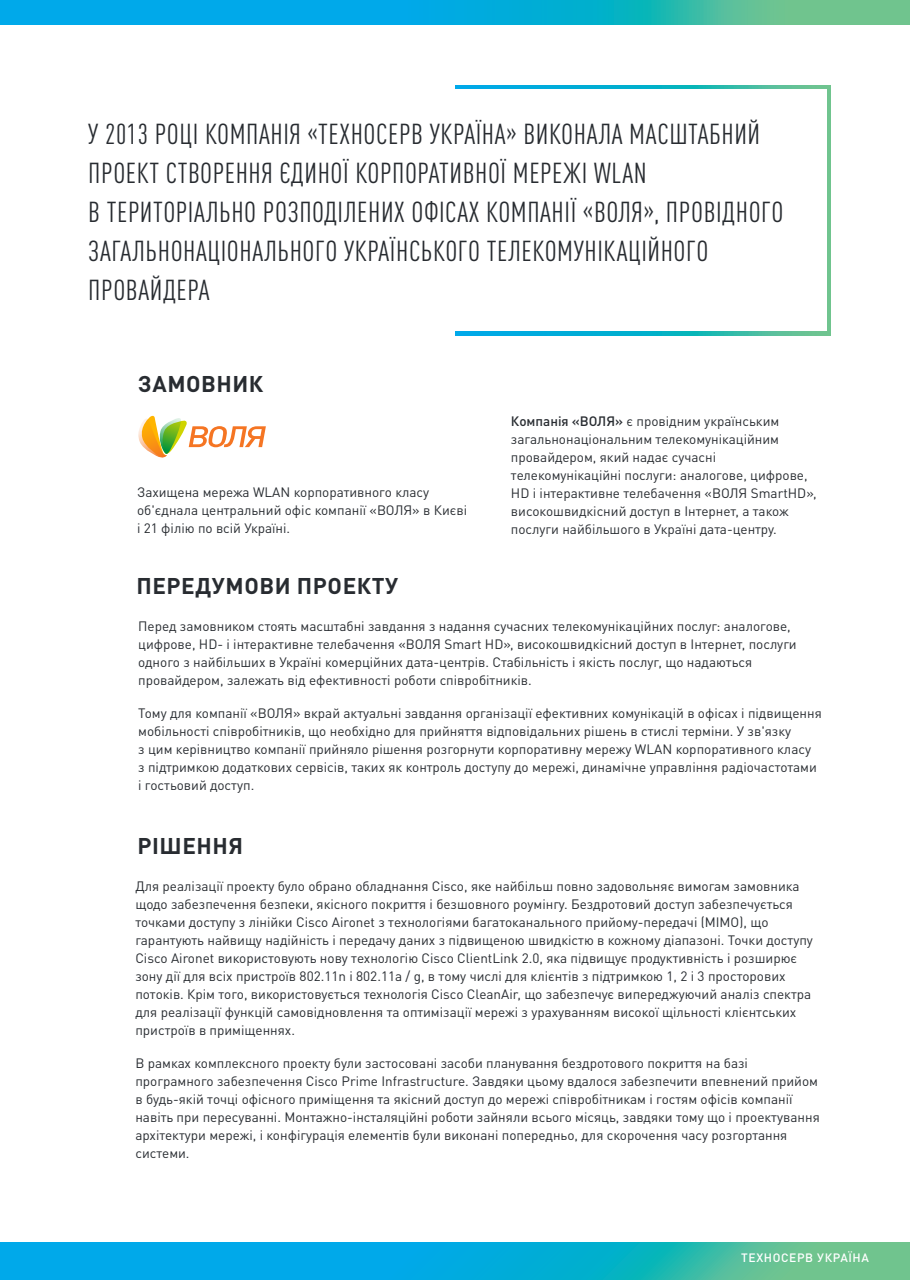
<style>
.page{position:relative;width:910px;height:1280px;background:#fff}
.page>*{position:absolute;margin:0;border:0;box-sizing:border-box;transform-origin:0 0}
.t1{font:condensed 28.5px/39px "DIN Pro";letter-spacing:.02em;color:#282c31}
.t2{font:700 22.5px "DIN Pro";letter-spacing:.025em;color:#282c31}
.t3{font:13.5px/18px "DIN Pro";color:#282c31}
.t4{font:500 12px "DIN Pro";letter-spacing:.05em;color:#fff}
.s1{font-weight:500}
</style>
<div class="page">
<svg style="left:456px;top:85px;width:375px;height:251px;background:#3ebcbc"></svg>
<div style="left:101px;top:90px;width:726px;height:241px;background:#fff"></div>
<svg style="left:0;top:0;width:910px;height:25px;background:#1ab1cd"></svg>
<svg style="left:0;top:1243px;width:910px;height:37px;background:#19b0cd"></svg>
<svg style="left:138px;top:415px;width:128px;height:43px"></svg>
<p class="t1" style="left:88px;top:113px;width:697px">У 2013 РОЦІ КОМПАНІЯ «ТЕХНОСЕРВ УКРАЇНА» ВИКОНАЛА МАСШТАБНИЙ ПРОЕКТ СТВОРЕННЯ ЄДИНОЇ КОРПОРАТИВНОЇ МЕРЕЖІ WLAN<br>В ТЕРИТОРІАЛЬНО РОЗПОДІЛЕНИХ ОФІСАХ КОМПАНІЇ «ВОЛЯ», ПРОВІДНОГО ЗАГАЛЬНОНАЦІОНАЛЬНОГО УКРАЇНСЬКОГО ТЕЛЕКОМУНІКАЦІЙНОГО ПРОВАЙДЕРА</p>
<h2 class="t2" style="left:138px;top:368px;width:127px">ЗАМОВНИК</h2>
<p class="t3" style="left:137px;top:482px;width:332px">Захищена мережа WLAN корпоративного класу об'єднала центральний офіс компанії «ВОЛЯ» в Києві і 21 філію по всій Україні.</p>
<p class="t3" style="left:511px;top:410px;width:307px"><span class="s1">Компанія «ВОЛЯ»</span> є провідним українським загальнонаціональним телекомунікаційним провайдером, який надає сучасні телекомунікаційні послуги: аналогове, цифрове, HD і інтерактивне телебачення «ВОЛЯ SmartHD», високошвидкісний доступ в Інтернет, а також послуги найбільшого в Україні дата-центру.</p>
<h2 class="t2" style="left:136px;top:571px;width:263px">ПЕРЕДУМОВИ ПРОЕКТУ</h2>
<p class="t3" style="left:138px;top:616px;width:660px">Перед замовником стоять масштабні завдання з надання сучасних телекомунікаційних послуг: аналогове, цифрове, HD- і інтерактивне телебачення «ВОЛЯ Smart HD», високошвидкісний доступ в Інтернет, послуги одного з найбільших в Україні комерційних дата-центрів. Стабільність і якість послуг, що надаються провайдером, залежать від ефективності роботи співробітників.</p>
<p class="t3" style="left:138px;top:703px;width:685px">Тому для компанії «ВОЛЯ» вкрай актуальні завдання організації ефективних комунікацій в офісах і підвищення мобільності співробітників, що необхідно для прийняття відповідальних рішень в стислі терміни. У зв'язку<br>з цим керівництво компанії прийняло рішення розгорнути корпоративну мережу WLAN корпоративного класу<br>з підтримкою додаткових сервісів, таких як контроль доступу до мережі, динамічне управління радіочастотами і гостьовий доступ.</p>
<h2 class="t2" style="left:137px;top:831px;width:107px">РІШЕННЯ</h2>
<p class="t3" style="left:135px;top:876px;width:679px">Для реалізації проекту було обрано обладнання Cisco, яке найбільш повно задовольняє вимогам замовника щодо забезпечення безпеки, якісного покриття і безшовного роумінгу. Бездротовий доступ забезпечується точками доступу з лінійки Cisco Aironet з технологіями багатоканального прийому-передачі (MIMO), що гарантують найвищу надійність і передачу даних з підвищеною швидкістю в кожному діапазоні. Точки доступу Cisco Aironet використовують нову технологію Cisco ClientLink 2.0, яка підвищує продуктивність і розширює зону дії для всіх пристроїв 802.11n і 802.11a / g, в тому числі для клієнтів з підтримкою 1, 2 і 3 просторових потоків. Крім того, використовується технологія Cisco CleanAir, що забезпечує випереджуючий аналіз спектра для реалізації функцій самовідновлення та оптимізації мережі з урахуванням високої щільності клієнтських пристроїв в приміщеннях.</p>
<p class="t3" style="left:135px;top:1053px;width:686px">В рамках комплексного проекту були застосовані засоби планування бездротового покриття на базі програмного забезпечення Cisco Prime Infrastructure. Завдяки цьому вдалося забезпечити впевнений прийом в будь-якій точці офісного приміщення та якісний доступ до мережі співробітникам і гостям офісів компанії навіть при пересуванні. Монтажно-інсталяційні роботи зайняли всього місяць, завдяки тому що і проектування архітектури мережі, і конфігурація елементів були виконані попередньо, для скорочення часу розгортання системи.</p>
<p class="t4" style="left:741px;top:1248px;width:129px">ТЕХНОСЕРВ УКРАЇНА</p>
</div>
